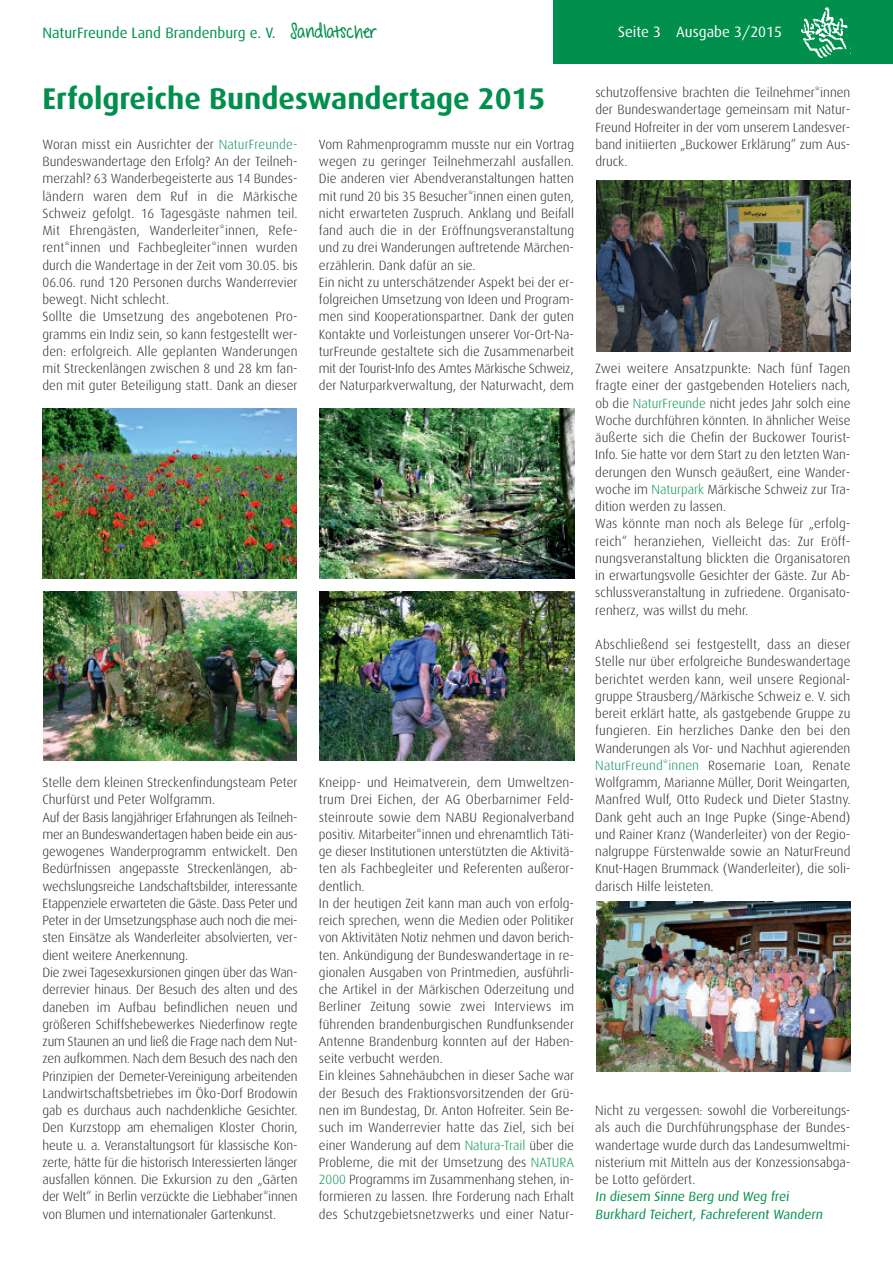
<style>
.page{position:relative;width:893px;height:1263px;background:#fff}
.page>*{position:absolute;margin:0;border:0;box-sizing:border-box;transform-origin:0 0}
.t1{font:700 30px "Dax";color:#008f4d}
.t2{font:15px "Dax";color:#008f4d}
.t3{font:15px "Dax";color:#fff}
.t4{font:300 13.35px/17.2px "Dax";color:#231f20}
.t5{font:italic 13.35px/17.2px "Dax";color:#008f4d}
.s1{font-family:"Sharkinthe Water";font-weight:700;font-size:18px}
.s2{color:#008f4d}
</style>
<div class="page">
<div style="left:553px;top:0;width:340px;height:64px;background:#008f4d"></div>
<img style="left:801px;top:7px;width:47px;height:50px">
<img style="left:43px;top:408px;width:254px;height:170px">
<img style="left:320px;top:592px;width:254px;height:168px">
<img style="left:320px;top:408px;width:254px;height:170px">
<img style="left:43px;top:592px;width:253px;height:168px">
<img style="left:596px;top:902px;width:254px;height:169px">
<img style="left:596px;top:181px;width:254px;height:171px">
<p class="t2" style="left:43px;top:24px;width:335px">NaturFreunde Land Brandenburg e. V. <span class="s1">Sandlatscher</span></p>
<p class="t3" style="left:618px;top:24px;width:165px">Seite 3 Ausgabe 3/2015</p>
<h1 class="t1" style="left:43px;top:81px;width:504px">Erfolgreiche Bundeswandertage 2015</h1>
<p class="t4" style="left:43px;top:136px;width:257px">Woran misst ein Ausrichter der <span class="s2">NaturFreunde-</span>Bundeswandertage den Erfolg? An der Teilneh&shy;merzahl? 63 Wanderbegeisterte aus 14 Bundes&shy;ländern waren dem Ruf in die Märkische Schweiz gefolgt. 16 Tagesgäste nahmen teil.<br>Mit Ehrengästen, Wanderleiter*innen, Refe&shy;rent*innen und Fachbegleiter*innen wurden durch die Wandertage in der Zeit vom 30.05. bis 06.06. rund 120 Personen durchs Wanderrevier bewegt. Nicht schlecht.<br>Sollte die Umsetzung des angebotenen Pro&shy;gramms ein Indiz sein, so kann festgestellt wer&shy;den: erfolgreich. Alle geplanten Wanderungen mit Streckenlängen zwischen 8 und 28 km fan&shy;den mit guter Beteiligung statt. Dank an dieser</p>
<p class="t4" style="left:319px;top:136px;width:257px">Vom Rahmenprogramm musste nur ein Vortrag wegen zu geringer Teilnehmerzahl ausfallen.<br>Die anderen vier Abendveranstaltungen hatten mit rund 20 bis 35 Besucher*innen einen guten, nicht erwarteten Zuspruch. Anklang und Beifall fand auch die in der Eröffnungsveranstaltung und zu drei Wanderungen auftretende Märchen&shy;erzählerin. Dank dafür an sie.<br>Ein nicht zu unterschätzender Aspekt bei der er&shy;folgreichen Umsetzung von Ideen und Program&shy;men sind Kooperationspartner. Dank der guten Kontakte und Vorleistungen unserer Vor-Ort-Na&shy;turFreunde gestaltete sich die Zusammenarbeit mit der Tourist-Info des Amtes Märkische Schweiz, der Naturparkverwaltung, der Naturwacht, dem</p>
<p class="t4" style="left:43px;top:774px;width:257px">Stelle dem kleinen Streckenfindungsteam Peter Churfürst und Peter Wolfgramm.<br>Auf der Basis langjähriger Erfahrungen als Teilneh&shy;mer an Bundeswandertagen haben beide ein aus&shy;gewogenes Wanderprogramm entwickelt. Den Bedürfnissen angepasste Streckenlängen, ab&shy;wechslungsreiche Landschaftsbilder, interessante Etappenziele erwarteten die Gäste. Dass Peter und Peter in der Umsetzungsphase auch noch die mei&shy;sten Einsätze als Wanderleiter absolvierten, ver&shy;dient weitere Anerkennung.<br>Die zwei Tagesexkursionen gingen über das Wan&shy;derrevier hinaus. Der Besuch des alten und des daneben im Aufbau befindlichen neuen und größeren Schiffshebewerkes Niederfinow regte zum Staunen an und ließ die Frage nach dem Nut&shy;zen aufkommen. Nach dem Besuch des nach den Prinzipien der Demeter-Vereinigung arbeitenden Landwirtschaftsbetriebes im Öko-Dorf Brodowin gab es durchaus auch nachdenkliche Gesichter.<br>Den Kurzstopp am ehemaligen Kloster Chorin, heute u. a. Veranstaltungsort für klassische Kon&shy;zerte, hätte für die historisch Interessierten länger ausfallen können. Die Exkursion zu den „Gärten der Welt“ in Berlin verzückte die Liebhaber*innen von Blumen und internationaler Gartenkunst.</p>
<p class="t4" style="left:319px;top:774px;width:257px">Kneipp- und Heimatverein, dem Umweltzen&shy;trum Drei Eichen, der AG Oberbarnimer Feld&shy;steinroute sowie dem NABU Regionalverband positiv. Mitarbeiter*innen und ehrenamtlich Täti&shy;ge dieser Institutionen unterstützten die Aktivitä&shy;ten als Fachbegleiter und Referenten außeror&shy;dentlich.<br>In der heutigen Zeit kann man auch von erfolg&shy;reich sprechen, wenn die Medien oder Politiker von Aktivitäten Notiz nehmen und davon berich&shy;ten. Ankündigung der Bundeswandertage in re&shy;gionalen Ausgaben von Printmedien, ausführli&shy;che Artikel in der Märkischen Oderzeitung und Berliner Zeitung sowie zwei Interviews im führenden brandenburgischen Rundfunksender Antenne Brandenburg konnten auf der Haben&shy;seite verbucht werden.<br>Ein kleines Sahnehäubchen in dieser Sache war der Besuch des Fraktionsvorsitzenden der Grü&shy;nen im Bundestag, Dr. Anton Hofreiter. Sein Be&shy;such im Wanderrevier hatte das Ziel, sich bei einer Wanderung auf dem <span class="s2">Natura-Trail</span> über die Probleme, die mit der Umsetzung des <span class="s2">NATURA 2000</span> Programms im Zusammenhang stehen, in&shy;formieren zu lassen. Ihre Forderung nach Erhalt des Schutzgebietsnetzwerks und einer Natur-</p>
<p class="t4" style="left:595px;top:84px;width:257px;text-align:justify">schutzoffensive brachten die Teilnehmer*innen der Bundeswandertage gemeinsam mit Natur-Freund Hofreiter in der vom unserem Landesver&shy;band initiierten „Buckower Erklärung“ zum Aus&shy;druck.</p>
<p class="t4" style="left:595px;top:360px;width:257px">Zwei weitere Ansatzpunkte: Nach fünf Tagen fragte einer der gastgebenden Hoteliers nach, ob die <span class="s2">NaturFreunde</span> nicht jedes Jahr solch eine Woche durchführen könnten. In ähnlicher Weise äußerte sich die Chefin der Buckower Tourist-Info. Sie hatte vor dem Start zu den letzten Wan&shy;derungen den Wunsch geäußert, eine Wander&shy;woche im <span class="s2">Naturpark</span> Märkische Schweiz zur Tra&shy;dition werden zu lassen.<br>Was könnte man noch als Belege für „erfolg&shy;reich“ heranziehen, Vielleicht das: Zur Eröff&shy;nungsveranstaltung blickten die Organisatoren in erwartungsvolle Gesichter der Gäste. Zur Ab&shy;schlussveranstaltung in zufriedene. Organisato&shy;renherz, was willst du mehr.</p>
<p class="t4" style="left:595px;top:636px;width:257px;text-align:justify">Abschließend sei festgestellt, dass an dieser Stelle nur über erfolgreiche Bundeswandertage berichtet werden kann, weil unsere Regional&shy;gruppe Strausberg/Märkische Schweiz e. V. sich bereit erklärt hatte, als gastgebende Gruppe zu fungieren. Ein herzliches Danke den bei den Wanderungen als Vor- und Nachhut agierenden <span class="s2">NaturFreund*innen</span> Rosemarie Loan, Renate Wolfgramm, Marianne Müller, Dorit Weingarten, Manfred Wulf, Otto Rudeck und Dieter Stastny.<br>Dank geht auch an Inge Pupke (Singe-Abend) und Rainer Kranz (Wanderleiter) von der Regio&shy;nalgruppe Fürstenwalde sowie an NaturFreund Knut-Hagen Brummack (Wanderleiter), die soli&shy;darisch Hilfe leisteten.</p>
<p class="t4" style="left:595px;top:1102px;width:257px;text-align:justify">Nicht zu vergessen: sowohl die Vorbereitungs&shy;als auch die Durchführungsphase der Bundes&shy;wandertage wurde durch das Landesumweltmi&shy;nisterium mit Mitteln aus der Konzessionsabga&shy;be Lotto gefördert.</p>
<p class="t5" style="left:595px;top:1188px;width:229px">In diesem Sinne Berg und Weg frei<br>Burkhard Teichert, Fachreferent Wandern</p>
</div>
